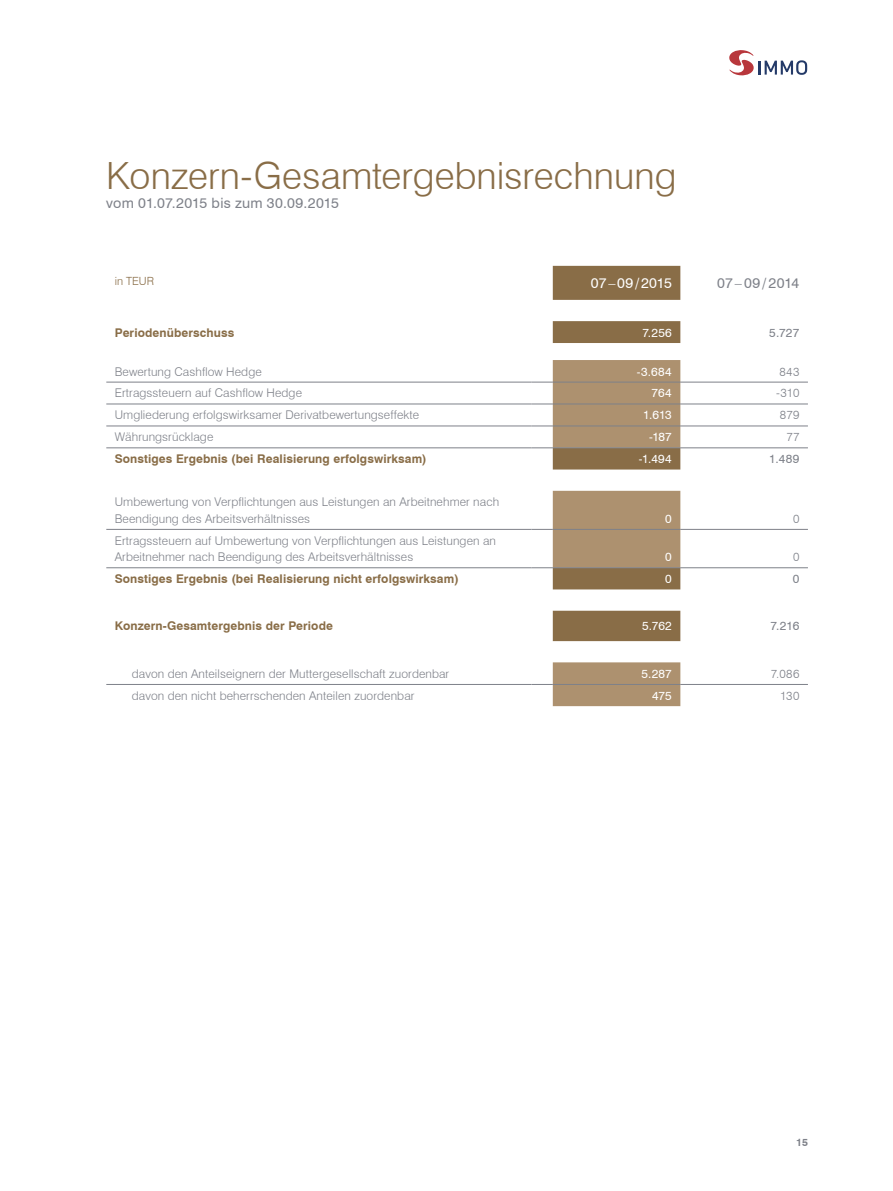
<style>
.page{position:relative;width:893px;height:1191px;background:#fff}
.page>*{position:absolute;margin:0;border:0;box-sizing:border-box;transform-origin:0 0}
.t1{font:300 37.5px "Swiss 721 BT";color:#896d47}
.t2{font:14.25px "Swiss 721 BT";letter-spacing:.015em;color:#7e8189}
.t3{font:14.25px "Swiss 721 BT";color:#fff}
.t4{font:300 12px/16.5px "Swiss 721 BT";letter-spacing:.01em;color:#7e8189}
.t5{font:700 12px "Swiss 721 BT";letter-spacing:.01em;color:#896d47}
.t6{font:12px "Swiss 721 BT";letter-spacing:.015em;color:#fff}
.t7{font:12px "Swiss 721 BT";letter-spacing:.02em;color:#7e8189}
.t8{font:300 11.25px "Swiss 721 BT";color:#896d47}
.t9{font:700 10.5px "Swiss 721 BT";color:#7e8189}
</style>
<div class="page">
<svg style="left:729px;top:50px;width:78px;height:25px"></svg>
<svg style="left:553px;top:266px;width:127px;height:77px;fill:#896d47"></svg>
<svg style="left:553px;top:360px;width:127px;height:346px;fill:#ad916f"></svg>
<hr style="left:106px;top:382px;width:425px;height:1px;background:#7e8189">
<svg style="left:531px;top:382px;width:22px;height:1px"></svg>
<hr style="left:553px;top:382px;width:127px;height:1px;background:#7e8189">
<hr style="left:680px;top:382px;width:128px;height:1px;background:#7e8189">
<hr style="left:106px;top:404px;width:425px;height:1px;background:#7e8189">
<svg style="left:531px;top:404px;width:22px;height:1px"></svg>
<hr style="left:553px;top:404px;width:127px;height:1px;background:#7e8189">
<hr style="left:680px;top:404px;width:128px;height:1px;background:#7e8189">
<hr style="left:106px;top:426px;width:425px;height:1px;background:#7e8189">
<svg style="left:531px;top:426px;width:22px;height:1px"></svg>
<hr style="left:553px;top:426px;width:127px;height:1px;background:#7e8189">
<hr style="left:680px;top:426px;width:128px;height:1px;background:#7e8189">
<hr style="left:106px;top:447px;width:425px;height:1px;background:#7e8189">
<svg style="left:531px;top:447px;width:22px;height:1px"></svg>
<hr style="left:553px;top:447px;width:127px;height:1px;background:#7e8189">
<hr style="left:680px;top:447px;width:128px;height:1px;background:#7e8189">
<hr style="left:106px;top:529px;width:425px;height:1px;background:#7e8189">
<svg style="left:531px;top:529px;width:22px;height:1px"></svg>
<hr style="left:553px;top:529px;width:127px;height:1px;background:#7e8189">
<hr style="left:680px;top:529px;width:128px;height:1px;background:#7e8189">
<hr style="left:106px;top:567px;width:425px;height:1px;background:#7e8189">
<svg style="left:531px;top:567px;width:22px;height:1px"></svg>
<hr style="left:553px;top:567px;width:127px;height:1px;background:#7e8189">
<hr style="left:680px;top:567px;width:128px;height:1px;background:#7e8189">
<hr style="left:106px;top:684px;width:425px;height:1px;background:#7e8189">
<svg style="left:531px;top:684px;width:22px;height:1px"></svg>
<hr style="left:553px;top:684px;width:127px;height:1px;background:#7e8189">
<hr style="left:680px;top:684px;width:128px;height:1px;background:#7e8189">
<h1 class="t1" style="left:106px;top:153px;width:572px">Konzern-Gesamtergebnisrechnung</h1>
<p class="t2" style="left:106px;top:195px;width:234px">vom 01.07.2015 bis zum 30.09.2015</p>
<p class="t8" style="left:115px;top:274px;width:41px">in TEUR</p>
<p class="t3" style="left:591px;top:274px;width:82px">07–09/2015</p>
<p class="t2" style="left:717px;top:274px;width:84px">07–09/2014</p>
<p class="t5" style="left:115px;top:325px;width:121px">Periodenüberschuss</p>
<p class="t6" style="left:642px;top:325px;width:31px">7.256</p>
<p class="t7" style="left:769px;top:325px;width:32px">5.727</p>
<p class="t4" style="left:115px;top:363px;width:148px">Bewertung Cashflow Hedge</p>
<p class="t6" style="left:637px;top:364px;width:36px">-3.684</p>
<p class="t4" style="left:779px;top:363px;width:22px">843</p>
<p class="t4" style="left:115px;top:385px;width:189px">Ertragssteuern auf Cashflow Hedge</p>
<p class="t6" style="left:652px;top:386px;width:22px">764</p>
<p class="t4" style="left:776px;top:385px;width:25px">-310</p>
<p class="t4" style="left:115px;top:407px;width:306px">Umgliederung erfolgswirksamer Derivatbewertungseffekte</p>
<p class="t6" style="left:643px;top:408px;width:30px">1.613</p>
<p class="t4" style="left:780px;top:407px;width:21px">879</p>
<p class="t4" style="left:115px;top:429px;width:100px">Währungsrücklage</p>
<p class="t6" style="left:649px;top:430px;width:24px">-187</p>
<p class="t4" style="left:786px;top:429px;width:15px">77</p>
<p class="t5" style="left:115px;top:451px;width:313px">Sonstiges Ergebnis (bei Realisierung erfolgswirksam)</p>
<p class="t6" style="left:639px;top:451px;width:35px">-1.494</p>
<p class="t7" style="left:769px;top:451px;width:32px">1.489</p>
<p class="t4" style="left:115px;top:494px;width:386px">Umbewertung von Verpflichtungen aus Leistungen an Arbeitnehmer nach<br>Beendigung des Arbeitsverhältnisses</p>
<p class="t6" style="left:665px;top:511px;width:8px">0</p>
<p class="t4" style="left:793px;top:510px;width:8px">0</p>
<p class="t4" style="left:115px;top:532px;width:383px">Ertragssteuern auf Umbewertung von Verpflichtungen aus Leistungen an<br>Arbeitnehmer nach Beendigung des Arbeitsverhältnisses</p>
<p class="t6" style="left:665px;top:549px;width:8px">0</p>
<p class="t4" style="left:793px;top:548px;width:8px">0</p>
<p class="t5" style="left:115px;top:571px;width:346px">Sonstiges Ergebnis (bei Realisierung nicht erfolgswirksam)</p>
<p class="t6" style="left:665px;top:571px;width:8px">0</p>
<p class="t7" style="left:793px;top:571px;width:8px">0</p>
<p class="t5" style="left:115px;top:619px;width:220px">Konzern-Gesamtergebnis der Periode</p>
<p class="t6" style="left:642px;top:619px;width:31px">5.762</p>
<p class="t7" style="left:770px;top:619px;width:30px">7.216</p>
<p class="t4" style="left:132px;top:665px;width:319px">davon den Anteilseignern der Muttergesellschaft zuordenbar</p>
<p class="t6" style="left:641px;top:666px;width:32px">5.287</p>
<p class="t4" style="left:771px;top:665px;width:30px">7.086</p>
<p class="t4" style="left:132px;top:687px;width:284px">davon den nicht beherrschenden Anteilen zuordenbar</p>
<p class="t6" style="left:652px;top:688px;width:21px">475</p>
<p class="t4" style="left:780px;top:687px;width:21px">130</p>
<p class="t9" style="left:796px;top:1136px;width:13px">15</p>
</div>
